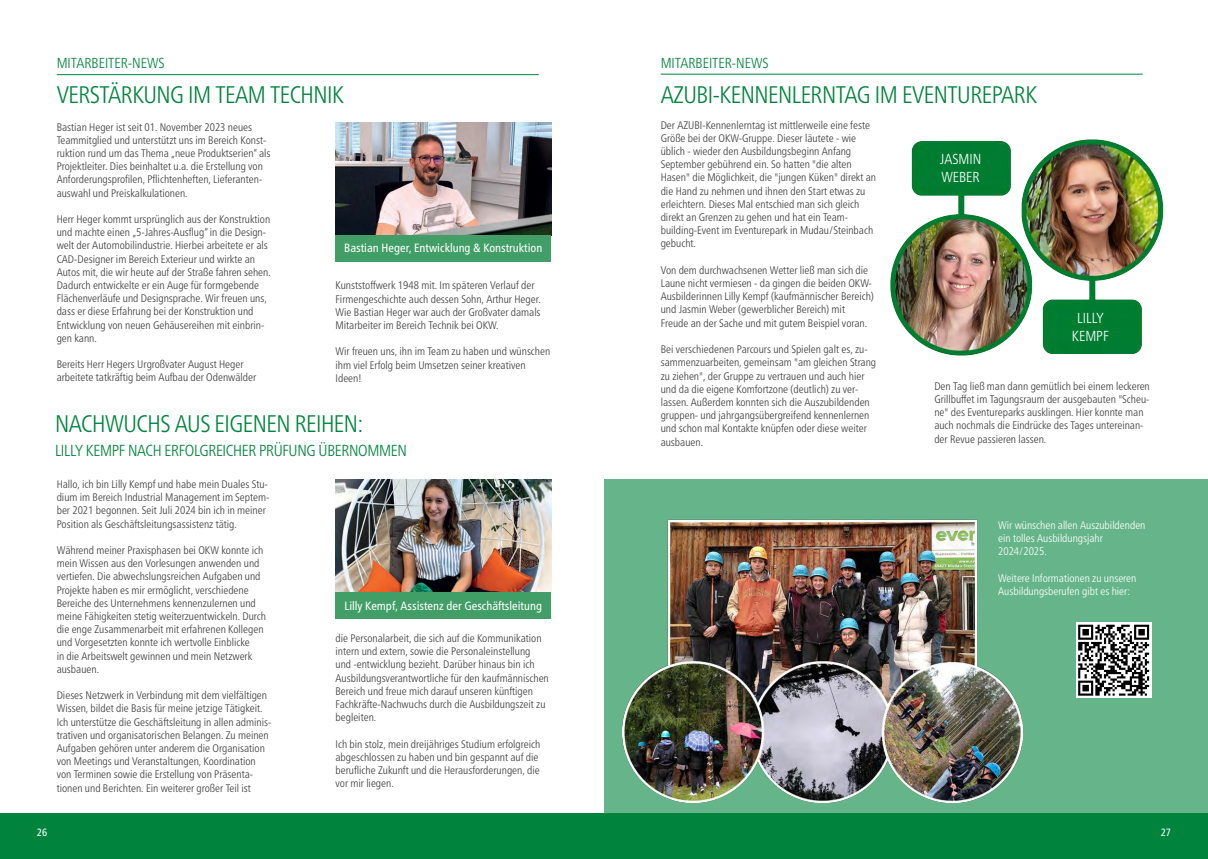
<style>
.page{position:relative;width:1208px;height:859px;background:#fff}
.page>*{position:absolute;margin:0;border:0;box-sizing:border-box;transform-origin:0 0}
.t1{font:300 condensed 24px "Frutiger Neue LTCYR";letter-spacing:-.02em;color:#00843d}
.t2{font:300 condensed 16px "Frutiger Neue LTCYR";letter-spacing:-.02em;color:#00843d}
.t3{font:300 condensed 14.5px "Frutiger Neue LTCYR";color:#00843d}
.t4{font:300 condensed 14.5px "Frutiger Neue LTCYR";color:#fff}
.t5{font:condensed 12px "Frutiger Neue LTCYR";color:#fff}
.t6{font:300 condensed 11px/13.2px "Frutiger Neue LTCYR";color:#3e3e3f}
.t7{font:300 condensed 11px/13.2px "Frutiger Neue LTCYR";color:#fff}
.Z_Fließtext_ohne_Linie{font:condensed 10.5px "Frutiger Neue LTCYR";color:#fff}
</style>
<div class="page">
<div style="left:604px;top:480px;width:604px;height:334px;background:#66b58a"></div>
<div style="left:0;top:814px;width:1208px;height:45px;background:#00843d"></div>
<img style="left:335px;top:122px;width:216px;height:113px">
<div style="left:335px;top:235px;width:216px;height:26px;background:#419e66"></div>
<img style="left:335px;top:480px;width:216px;height:113px">
<div style="left:335px;top:593px;width:216px;height:26px;background:#419e66"></div>
<img style="left:890px;top:141px;width:124px;height:215px">
<img style="left:1014px;top:139px;width:150px;height:215px">
<img style="left:622px;top:519px;width:400px;height:283px">
<svg style="left:1076px;top:622px;width:75px;height:76px"></svg>
<svg style="left:1078px;top:625px;width:71px;height:71px;background:#7e7e7e"></svg>
<hr style="left:57px;top:74px;width:482px;height:1px;background:#00843d">
<hr style="left:660px;top:74px;width:482px;height:1px;background:#00843d">
<p class="t3" style="left:57px;top:55px;width:109px">MITARBEITER-NEWS</p>
<p class="t1" style="left:57px;top:81px;width:289px">VERSTÄRKUNG IM TEAM TECHNIK</p>
<p class="t6" style="left:57px;top:120px;width:215px">Bastian Heger ist seit 01. November 2023 neues Teammitglied und unterstützt uns im Bereich Konst&shy;ruktion rund um das Thema „neue Produktserien“ als Projektleiter. Dies beinhaltet u.a. die Erstellung von Anforderungsprofilen, Pflichtenheften, Lieferanten&shy;auswahl und Preiskalkulationen.</p>
<p class="t6" style="left:57px;top:213px;width:216px">Herr Heger kommt ursprünglich aus der Konstruktion und machte einen „5-Jahres-Ausflug“ in die Design&shy;welt der Automobilindustrie. Hierbei arbeitete er als CAD-Designer im Bereich Exterieur und wirkte an Autos mit, die wir heute auf der Straße fahren sehen.<br>Dadurch entwickelte er ein Auge für formgebende Flächenverläufe und Designsprache. Wir freuen uns, dass er diese Erfahrung bei der Konstruktion und Entwicklung von neuen Gehäusereihen mit einbrin&shy;gen kann.</p>
<p class="t6" style="left:57px;top:358px;width:201px">Bereits Herr Hegers Urgroßvater August Heger arbeitete tatkräftig beim Aufbau der Odenwälder</p>
<p class="t5" style="left:344px;top:241px;width:200px">Bastian Heger, Entwicklung &amp; Konstruktion</p>
<p class="t6" style="left:335px;top:279px;width:207px">Kunststoffwerk 1948 mit. Im späteren Verlauf der Firmengeschichte auch dessen Sohn, Arthur Heger.<br>Wie Bastian Heger war auch der Großvater damals Mitarbeiter im Bereich Technik bei OKW.</p>
<p class="t6" style="left:335px;top:345px;width:216px">Wir freuen uns, ihn im Team zu haben und wünschen ihm viel Erfolg beim Umsetzen seiner kreativen<br>Ideen!</p>
<p class="t1" style="left:55px;top:409px;width:310px">NACHWUCHS AUS EIGENEN REIHEN:</p>
<p class="t2" style="left:55px;top:440px;width:353px">LILLY KEMPF NACH ERFOLGREICHER PRÜFUNG ÜBERNOMMEN</p>
<p class="t6" style="left:57px;top:478px;width:214px">Hallo, ich bin Lilly Kempf und habe mein Duales Stu&shy;dium im Bereich Industrial Management im Septem&shy;ber 2021 begonnen. Seit Juli 2024 bin ich in meiner Position als Geschäftsleitungsassistenz tätig.</p>
<p class="t6" style="left:57px;top:544px;width:211px">Während meiner Praxisphasen bei OKW konnte ich mein Wissen aus den Vorlesungen anwenden und vertiefen. Die abwechslungsreichen Aufgaben und Projekte haben es mir ermöglicht, verschiedene Bereiche des Unternehmens kennenzulernen und meine Fähigkeiten stetig weiterzuentwickeln. Durch die enge Zusammenarbeit mit erfahrenen Kollegen und Vorgesetzten konnte ich wertvolle Einblicke<br>in die Arbeitswelt gewinnen und mein Netzwerk ausbauen.</p>
<p class="t6" style="left:57px;top:689px;width:216px">Dieses Netzwerk in Verbindung mit dem vielfältigen Wissen, bildet die Basis für meine jetzige Tätigkeit.<br>Ich unterstütze die Geschäftsleitung in allen adminis&shy;trativen und organisatorischen Belangen. Zu meinen Aufgaben gehören unter anderem die Organisation von Meetings und Veranstaltungen, Koordination von Terminen sowie die Erstellung von Präsenta&shy;tionen und Berichten. Ein weiterer großer Teil ist</p>
<p class="t5" style="left:344px;top:599px;width:199px">Lilly Kempf, Assistenz der Geschäftsleitung</p>
<p class="t6" style="left:335px;top:632px;width:215px">die Personalarbeit, die sich auf die Kommunikation intern und extern, sowie die Personaleinstellung und -entwicklung bezieht. Darüber hinaus bin ich Ausbildungsverantwortliche für den kaufmännischen Bereich und freue mich darauf unseren künftigen Fachkräfte-Nachwuchs durch die Ausbildungszeit zu begleiten.</p>
<p class="t6" style="left:335px;top:737px;width:206px">Ich bin stolz, mein dreijähriges Studium erfolgreich abgeschlossen zu haben und bin gespannt auf die berufliche Zukunft und die Herausforderungen, die vor mir liegen.</p>
<p class="t3" style="left:660px;top:54px;width:109px">MITARBEITER-NEWS</p>
<p class="t1" style="left:660px;top:81px;width:378px">AZUBI-KENNENLERNTAG IM EVENTUREPARK</p>
<p class="t6" style="left:660px;top:118px;width:217px">Der AZUBI-Kennenlerntag ist mittlerweile eine feste Größe bei der OKW-Gruppe. Dieser läutete - wie üblich - wieder den Ausbildungsbeginn Anfang September gebührend ein. So hatten "die alten Hasen" die Möglichkeit, die "jungen Küken" direkt an die Hand zu nehmen und ihnen den Start etwas zu erleichtern. Dieses Mal entschied man sich gleich direkt an Grenzen zu gehen und hat ein Team&shy;building-Event im Eventurepark in Mudau/Steinbach gebucht.</p>
<p class="t6" style="left:660px;top:263px;width:215px">Von dem durchwachsenen Wetter ließ man sich die Laune nicht vermiesen - da gingen die beiden OKW-Ausbilderinnen Lilly Kempf (kaufmännischer Bereich) und Jasmin Weber (gewerblicher Bereich) mit Freude an der Sache und mit gutem Beispiel voran.</p>
<p class="t6" style="left:660px;top:343px;width:217px">Bei verschiedenen Parcours und Spielen galt es, zu&shy;sammenzuarbeiten, gemeinsam "am gleichen Strang zu ziehen", der Gruppe zu vertrauen und auch hier und da die eigene Komfortzone (deutlich) zu ver&shy;lassen. Außerdem konnten sich die Auszubildenden gruppen- und jahrgangsübergreifend kennenlernen und schon mal Kontakte knüpfen oder diese weiter ausbauen.</p>
<p class="t4" style="left:939px;top:151px;width:43px">JASMIN</p>
<p class="t4" style="left:941px;top:169px;width:40px">WEBER</p>
<p class="t4" style="left:1077px;top:309px;width:28px">LILLY</p>
<p class="t4" style="left:1072px;top:327px;width:38px">KEMPF</p>
<p class="t6" style="left:934px;top:379px;width:217px">Den Tag ließ man dann gemütlich bei einem leckeren Grillbuffet im Tagungsraum der ausgebauten "Scheu&shy;ne" des Eventureparks ausklingen. Hier konnte man auch nochmals die Eindrücke des Tages untereinan&shy;der Revue passieren lassen.</p>
<p class="t7" style="left:998px;top:518px;width:149px">Wir wünschen allen Auszubildenden ein tolles Ausbildungsjahr<br>2024/2025.</p>
<p class="t7" style="left:998px;top:571px;width:140px">Weitere Informationen zu unseren<br>Ausbildungsberufen gibt es hier:</p>
<p class="Z_Fließtext_ohne_Linie" style="left:37px;top:826px;width:12px">26</p>
<p class="Z_Fließtext_ohne_Linie" style="left:1160px;top:826px;width:12px">27</p>
</div>
